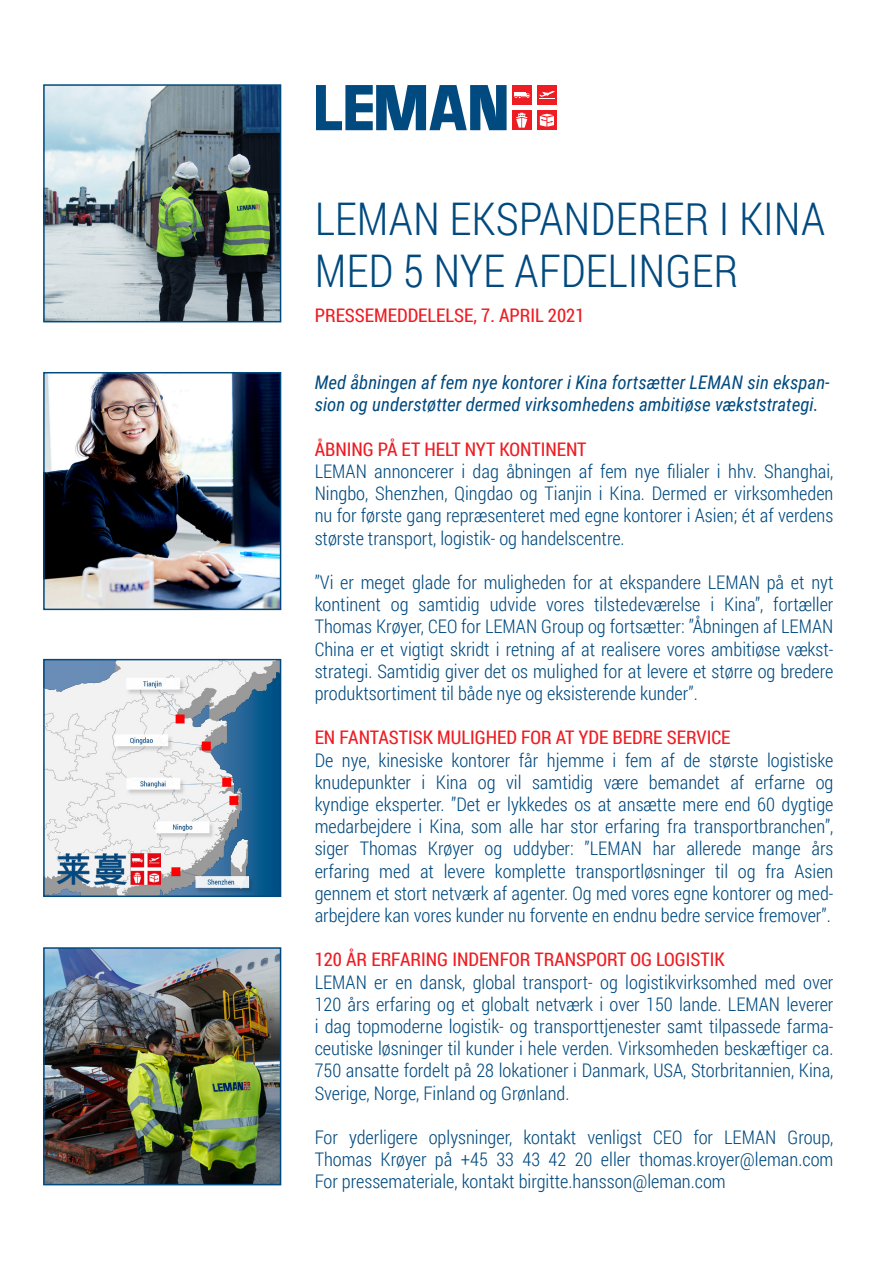
<style>
.page{position:relative;width:893px;height:1263px;background:#fff}
.page>*{position:absolute;margin:0;border:0;box-sizing:border-box;transform-origin:0 0}
.t1{font:300 45px/52.5px "Roboto Condensed";color:#004a7f}
.t2{font:300 18.75px/22.2px "Roboto Condensed";color:#004a7f;text-align:justify}
.t3{font:18.75px "Roboto Condensed";color:#ee1d23}
.t4{font:italic 18.75px/22.2px "Roboto Condensed";color:#004a7f}
</style>
<div class="page">
<div style="left:512px;top:85px;width:20px;height:20px;background:#ee1d23"></div>
<hr style="left:514px;top:92px;width:11px;height:4px;background:#fff">
<svg style="left:514px;top:93px;width:15px;height:5px"></svg>
<div style="left:537px;top:85px;width:20px;height:20px;background:#ee1d23"></div>
<svg style="left:539px;top:91px;width:16px;height:8px"></svg>
<div style="left:537px;top:110px;width:20px;height:20px;background:#ee1d23"></div>
<svg style="left:540px;top:114px;width:14px;height:13px"></svg>
<div style="left:512px;top:110px;width:20px;height:20px;background:#ee1d23"></div>
<svg style="left:516px;top:113px;width:11px;height:15px"></svg>
<svg style="left:317px;top:85px;width:190px;height:45px"></svg>
<img style="left:46px;top:662px;width:232px;height:232px">
<div style="left:43px;top:659px;width:238px;height:238px;border:2px solid #004a7f"></div>
<img style="left:56px;top:853px;width:104px;height:39px">
<img style="left:46px;top:950px;width:232px;height:232px">
<div style="left:43px;top:947px;width:238px;height:238px;border:2px solid #004a7f"></div>
<img style="left:46px;top:87px;width:232px;height:232px">
<div style="left:43px;top:84px;width:238px;height:238px;border:2px solid #004a7f"></div>
<img style="left:46px;top:375px;width:232px;height:232px">
<div style="left:43px;top:372px;width:238px;height:238px;border:2px solid #004a7f"></div>
<p class="t1" style="left:315px;top:191px;width:512px">LEMAN EKSPANDERER I KINA<br>MED 5 NYE AFDELINGER</p>
<p class="t3" style="left:315px;top:302px;width:271px">PRESSEMEDDELELSE, 7. APRIL 2021</p>
<p class="t4" style="left:315px;top:371px;width:517px">Med åbningen af fem nye kontorer i Kina fortsætter LEMAN sin ekspan&shy;sion og understøtter dermed virksomhedens ambitiøse vækststrategi.</p>
<p class="t3" style="left:315px;top:436px;width:273px">ÅBNING PÅ ET HELT NYT KONTINENT</p>
<p class="t2" style="left:315px;top:460px;width:520px">LEMAN annoncerer i dag åbningen af fem nye filialer i hhv. Shanghai,</p>
<p class="t2" style="left:315px;top:482px;width:520px">Ningbo, Shenzhen, Qingdao og Tianjin i Kina. Dermed er virksomheden nu for første gang repræsenteret med egne kontorer i Asien; ét af verdens største transport, logistik- og handelscentre.</p>
<p class="t2" style="left:315px;top:571px;width:520px">”Vi er meget glade for muligheden for at ekspandere LEMAN på et nyt</p>
<p class="t2" style="left:315px;top:593px;width:520px">kontinent og samtidig udvide vores tilstedeværelse i Kina”, fortæller</p>
<p class="t2" style="left:315px;top:615px;width:520px">Thomas Krøyer, CEO for LEMAN Group og fortsætter: ”Åbningen af LEMAN China er et vigtigt skridt i retning af at realisere vores ambitiøse vækst&shy;strategi. Samtidig giver det os mulighed for at levere et større og bredere produktsortiment til både nye og eksisterende kunder”.</p>
<p class="t3" style="left:315px;top:725px;width:417px">EN FANTASTISK MULIGHED FOR AT YDE BEDRE SERVICE</p>
<p class="t2" style="left:315px;top:748px;width:520px">De nye, kinesiske kontorer får hjemme i fem af de største logistiske</p>
<p class="t2" style="left:315px;top:770px;width:520px">knudepunkter i Kina og vil samtidig være bemandet af erfarne og</p>
<p class="t2" style="left:315px;top:793px;width:520px">kyndige eksperter. ”Det er lykkedes os at ansætte mere end 60 dygtige</p>
<p class="t2" style="left:315px;top:815px;width:520px">medarbejdere i Kina, som alle har stor erfaring fra transportbranchen”, siger Thomas Krøyer og uddyber: ”LEMAN har allerede mange års</p>
<p class="t2" style="left:315px;top:859px;width:520px">erfaring med at levere komplette transportløsninger til og fra Asien</p>
<p class="t2" style="left:315px;top:881px;width:520px">gennem et stort netværk af agenter. Og med vores egne kontorer og med&shy;arbejdere kan vores kunder nu forvente en endnu bedre service fremover”.</p>
<p class="t3" style="left:315px;top:947px;width:412px">120 ÅR ERFARING INDENFOR TRANSPORT OG LOGISTIK</p>
<p class="t2" style="left:315px;top:970px;width:520px">LEMAN er en dansk, global transport- og logistikvirksomhed med over 120 års erfaring og et globalt netværk i over 150 lande. LEMAN leverer i dag topmoderne logistik- og transporttjenester samt tilpassede farma-</p>
<p class="t2" style="left:315px;top:1037px;width:520px">ceutiske løsninger til kunder i hele verden. Virksomheden beskæftiger ca.</p>
<p class="t2" style="left:315px;top:1059px;width:520px">750 ansatte fordelt på 28 lokationer i Danmark, USA, Storbritannien, Kina,</p>
<p class="t2" style="left:315px;top:1081px;width:256px">Sverige, Norge, Finland og Grønland.</p>
<p class="t2" style="left:315px;top:1126px;width:520px">For yderligere oplysninger, kontakt venligst CEO for LEMAN Group,</p>
<p class="t2" style="left:315px;top:1148px;width:520px">Thomas Krøyer på +45 33 43 42 20 eller thomas.kroyer@leman.com</p>
<p class="t2" style="left:315px;top:1170px;width:413px">For pressemateriale, kontakt birgitte.hansson@leman.com</p>
</div>
